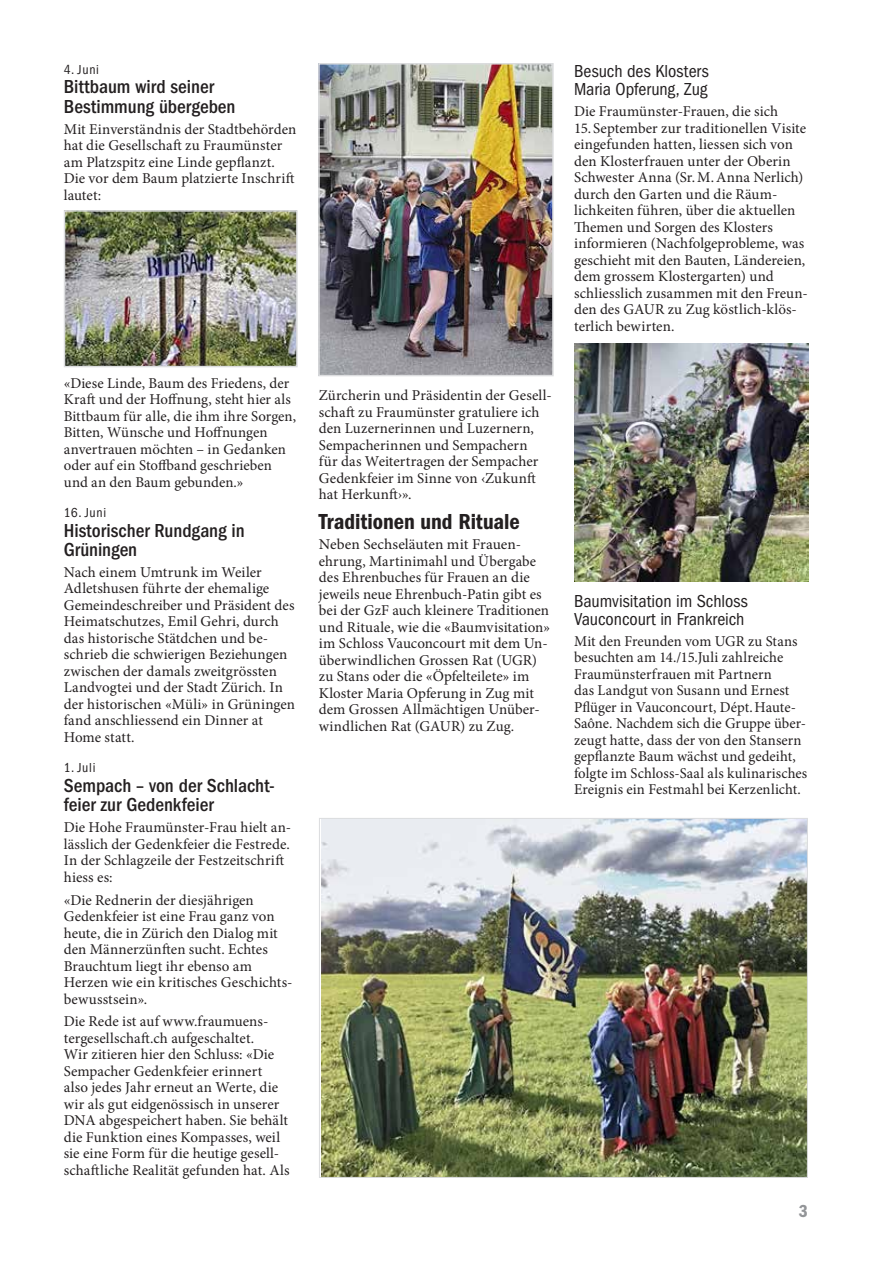
<style>
.page{position:relative;width:893px;height:1263px;background:#fff}
.page>*{position:absolute;margin:0;border:0;box-sizing:border-box;transform-origin:0 0}
.t1{font:600 condensed 22.5px "Franklin Gothic";letter-spacing:-.005em;color:#231f20}
.t2{font:500 condensed 19.5px/19.5px "Franklin Gothic";color:#231f20}
.t3{font:condensed 18px/18px "Franklin Gothic";letter-spacing:-.005em;color:#231f20}
.t4{font:600 condensed 18px "Franklin Gothic";color:#939598}
.t5{font:15px/16.5px "Minion Pro";letter-spacing:.005em;color:#231f20}
.t6{font:condensed 13.5px "Franklin Gothic";letter-spacing:.055em;color:#231f20}
</style>
<div class="page">
<img style="left:321px;top:820px;width:485px;height:356px">
<img style="left:321px;top:66px;width:230px;height:307px">
<div style="left:318px;top:63px;width:236px;height:313px;border:2px solid #dcdddf"></div>
<img style="left:67px;top:213px;width:228px;height:151px">
<div style="left:64px;top:210px;width:234px;height:157px;border:2px solid #dcdddf"></div>
<img style="left:574px;top:343px;width:234px;height:239px">
<p class="t6" style="left:64px;top:62px;width:37px">4. Juni</p>
<h2 class="t2" style="left:64px;top:77px;width:173px">Bittbaum wird seiner<br>Bestimmung übergeben</h2>
<p class="t5" style="left:64px;top:121px;width:234px">Mit Einverständnis der Stadtbehörden hat die Gesellschaft zu Fraumünster am Platzspitz eine Linde gepflanzt.<br>Die vor dem Baum platzierte Inschrift lautet:</p>
<p class="t5" style="left:64px;top:375px;width:234px">«Diese Linde, Baum des Friedens, der Kraft und der Hoffnung, steht hier als Bittbaum für alle, die ihm ihre Sorgen, Bitten, Wünsche und Hoffnungen anvertrauen möchten – in Gedanken oder auf ein Stoffband geschrieben und an den Baum gebunden.»</p>
<p class="t6" style="left:64px;top:505px;width:44px">16. Juni</p>
<h2 class="t2" style="left:64px;top:520px;width:182px">Historischer Rundgang in<br>Grüningen</h2>
<p class="t5" style="left:64px;top:564px;width:233px">Nach einem Umtrunk im Weiler<br>Adletshusen führte der ehemalige<br>Gemeindeschreiber und Präsident des<br>Heimatschutzes, Emil Gehri, durch das historische Stätdchen und be&shy;schrieb die schwierigen Beziehungen zwischen der damals zweitgrössten<br>Landvogtei und der Stadt Zürich. In der historischen «Müli» in Grüningen fand anschliessend ein Dinner at<br>Home statt.</p>
<p class="t6" style="left:64px;top:760px;width:33px">1. Juli</p>
<h2 class="t2" style="left:64px;top:776px;width:211px">Sempach – von der Schlacht&shy;feier zur Gedenkfeier</h2>
<p class="t5" style="left:64px;top:819px;width:229px">Die Hohe Fraumünster-Frau hielt an&shy;lässlich der Gedenkfeier die Festrede.<br>In der Schlagzeile der Festzeitschrift hiess es:</p>
<p class="t5" style="left:64px;top:891px;width:230px">«Die Rednerin der diesjährigen<br>Gedenkfeier ist eine Frau ganz von heute, die in Zürich den Dialog mit den Männerzünften sucht. Echtes<br>Brauchtum liegt ihr ebenso am<br>Herzen wie ein kritisches Geschichts&shy;bewusstsein».</p>
<p class="t5" style="left:64px;top:1013px;width:227px">Die Rede ist auf www.fraumuens&shy;tergesellschaft.ch aufgeschaltet.<br>Wir zitieren hier den Schluss: «Die Sempacher Gedenkfeier erinnert also jedes Jahr erneut an Werte, die wir als gut eidgenössisch in unserer DNA abgespeichert haben. Sie behält die Funktion eines Kompasses, weil sie eine Form für die heutige gesell&shy;schaftliche Realität gefunden hat. Als</p>
<p class="t5" style="left:319px;top:387px;width:234px">Zürcherin und Präsidentin der Gesell&shy;schaft zu Fraumünster gratuliere ich den Luzernerinnen und Luzernern,<br>Sempacherinnen und Sempachern<br>für das Weitertragen der Sempacher<br>Gedenkfeier im Sinne von ‹Zukunft hat Herkunft›».</p>
<h1 class="t1" style="left:319px;top:508px;width:202px">Traditionen und Rituale</h1>
<p class="t5" style="left:319px;top:536px;width:233px">Neben Sechseläuten mit Frauen&shy;ehrung, Martinimahl und Übergabe des Ehrenbuches für Frauen an die jeweils neue Ehrenbuch-Patin gibt es bei der GzF auch kleinere Traditionen und Rituale, wie die «Baumvisitation» im Schloss Vauconcourt mit dem Un&shy;überwindlichen Grossen Rat (UGR) zu Stans oder die «Öpfelteilete» im Kloster Maria Opferung in Zug mit dem Grossen Allmächtigen Unüber&shy;windlichen Rat (GAUR) zu Zug.</p>
<p class="t3" style="left:574px;top:62px;width:136px">Besuch des Klosters<br>Maria Opferung, Zug</p>
<p class="t5" style="left:574px;top:103px;width:206px">Die Fraumünster-Frauen, die sich</p>
<p class="t5" style="left:574px;top:120px;width:235px">15. September zur traditionellen Visite eingefunden hatten, liessen sich von den Klosterfrauen unter der Oberin Schwester Anna (Sr.M.Anna Nerlich) durch den Garten und die Räum&shy;lichkeiten führen, über die aktuellen Themen und Sorgen des Klosters informieren (Nachfolgeprobleme, was geschieht mit den Bauten, Ländereien, dem grossem Klostergarten) und schliesslich zusammen mit den Freun&shy;den des GAUR zu Zug köstlich-klös&shy;terlich bewirten.</p>
<p class="t3" style="left:574px;top:592px;width:175px">Baumvisitation im Schloss<br>Vauconcourt in Frankreich</p>
<p class="t5" style="left:574px;top:633px;width:235px">Mit den Freunden vom UGR zu Stans besuchten am 14./15.Juli zahlreiche Fraumünsterfrauen mit Partnern<br>das Landgut von Susann und Ernest Pflüger in Vauconcourt, Dépt.Haute-Saône. Nachdem sich die Gruppe über&shy;zeugt hatte, dass der von den Stansern gepflanzte Baum wächst und gedeiht, folgte im Schloss-Saal als kulinarisches Ereignis ein Festmahl bei Kerzenlicht.</p>
<p class="t4" style="left:799px;top:1201px;width:11px">3</p>
</div>
